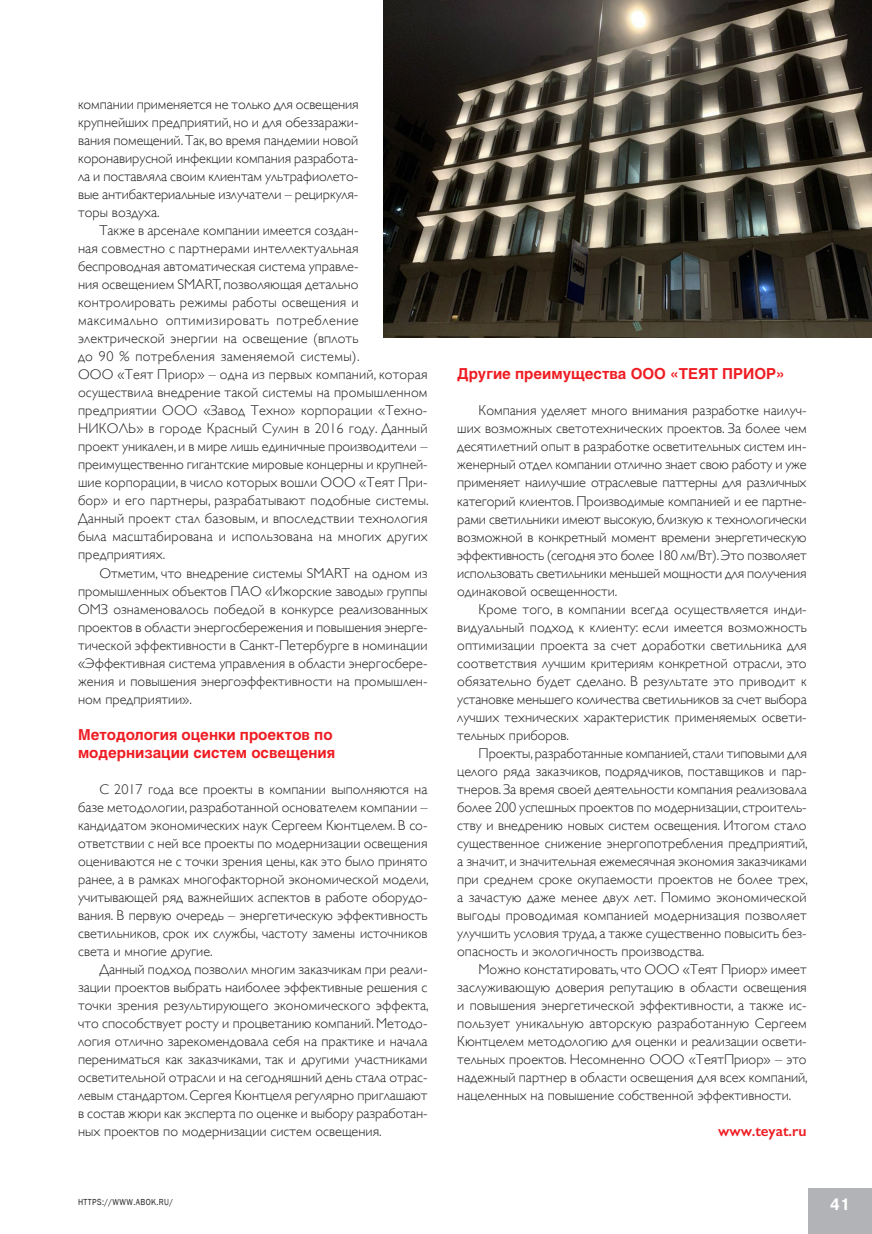
<style>
.page{position:relative;width:872px;height:1234px;background:#fff}
.page>*{position:absolute;margin:0;border:0;box-sizing:border-box;transform-origin:0 0}
.t1{font:700 16.5px "Pragmatica";color:#fff;scale:.89 1}
.t2{font:700 15px/18px "Helios";color:#ee1d23}
.t3{font:600 15px "Gill Sans";color:#ee1d23}
.t4{font:300 14.25px/18px "Gill Sans";letter-spacing:.005em;color:#231f20;text-align:justify}
.t5{font:9px "Franklin Gothic";letter-spacing:.05em;color:#231f20;scale:.89 1}
</style>
<div class="page">
<div style="left:808px;top:1188px;width:64px;height:45px;background:#b2b3b7"></div>
<img style="left:384px;top:0;width:488px;height:338px">
<p class="t4" style="left:78px;top:95px;width:282px">компании применяется не только для освещения крупнейших предприятий, но и для обеззаражи&shy;вания помещений. Так, во время пандемии новой коронавирусной инфекции компания разработа&shy;ла и поставляла своим клиентам ультрафиолето&shy;вые антибактериальные излучатели – рециркуля&shy;торы воздуха.</p>
<p class="t4" style="left:78px;top:221px;width:352px;text-align:left;text-indent:21px">Также в арсенале компании имеется создан-<br>ная совместно с партнерами интеллектуальная беспроводная автоматическая система управле-<br>ния освещением SMART, позволяющая детально контролировать режимы работы освещения и максимально оптимизировать потребление электрической энергии на освещение (вплоть<br>до 90 % потребления заменяемой системы).<br>ООО «Теят Приор» – одна из первых компаний, которая осуществила внедрение такой системы на промышленном предприятии ООО «Завод Техно» корпорации «Техно-НИКОЛЬ» в городе Красный Сулин в 2016 году. Данный проект уникален, и в мире лишь единичные производители – преимущественно гигантские мировые концерны и крупней&shy;шие корпорации, в число которых вошли ООО «Теят При&shy;бор» и его партнеры, разрабатывают подобные системы.<br>Данный проект стал базовым, и впоследствии технология была масштабирована и использована на многих других предприятиях.</p>
<p class="t4" style="left:78px;top:563px;width:351px;text-indent:21px">Отметим, что внедрение системы SMART на одном из промышленных объектов ПАО «Ижорские заводы» группы ОМЗ ознаменовалось победой в конкурсе реализованных проектов в области энергосбережения и повышения энерге&shy;тической эффективности в Санкт-Петербурге в номинации «Эффективная система управления в области энергосбере&shy;жения и повышения энергоэффективности на промышлен&shy;ном предприятии».</p>
<p class="t2" style="left:78px;top:725px;width:259px">Методология оценки проектов по модернизации систем освещения</p>
<p class="t4" style="left:78px;top:779px;width:352px;text-indent:21px">С 2017 года все проекты в компании выполняются на базе методологии, разработанной основателем компании – кандидатом экономических наук Сергеем Кюнтцелем. В со&shy;ответствии с ней все проекты по модернизации освещения оцениваются не с точки зрения цены, как это было принято ранее, а в рамках многофакторной экономической модели, учитывающей ряд важнейших аспектов в работе оборудо&shy;вания. В первую очередь – энергетическую эффективность светильников, срок их службы, частоту замены источников света и многие другие.</p>
<p class="t4" style="left:78px;top:959px;width:352px;text-indent:21px">Данный подход позволил многим заказчикам при реали&shy;зации проектов выбрать наиболее эффективные решения с точки зрения результирующего экономического эффекта, что способствует росту и процветанию компаний. Методо&shy;логия отлично зарекомендовала себя на практике и начала перениматься как заказчиками, так и другими участниками осветительной отрасли и на сегодняшний день стала отрас&shy;левым стандартом. Сергея Кюнтцеля регулярно приглашают в состав жюри как эксперта по оценке и выбору разработан&shy;ных проектов по модернизации систем освещения.</p>
<p class="t2" style="left:457px;top:365px;width:329px">Другие преимущества ООО «ТЕЯТ ПРИОР»</p>
<p class="t4" style="left:457px;top:401px;width:351px;text-indent:21px">Компания уделяет много внимания разработке наилуч&shy;ших возможных светотехнических проектов. За более чем десятилетний опыт в разработке осветительных систем ин&shy;женерный отдел компании отлично знает свою работу и уже применяет наилучшие отраслевые паттерны для различных категорий клиентов. Производимые компанией и ее партне&shy;рами светильники имеют высокую, близкую к технологически возможной в конкретный момент времени энергетическую эффективность (сегодня это более 180 лм/Вт). Это позволяет использовать светильники меньшей мощности для получения одинаковой освещенности.</p>
<p class="t4" style="left:457px;top:599px;width:351px;text-indent:21px">Кроме того, в компании всегда осуществляется инди&shy;видуальный подход к клиенту: если имеется возможность оптимизации проекта за счет доработки светильника для соответствия лучшим критериям конкретной отрасли, это обязательно будет сделано. В результате это приводит к установке меньшего количества светильников за счет выбора лучших технических характеристик применяемых освети&shy;тельных приборов.</p>
<p class="t4" style="left:457px;top:743px;width:352px;text-indent:21px">Проекты, разработанные компанией, стали типовыми для целого ряда заказчиков, подрядчиков, поставщиков и пар&shy;тнеров. За время своей деятельности компания реализовала более 200 успешных проектов по модернизации, строитель&shy;ству и внедрению новых систем освещения. Итогом стало существенное снижение энергопотребления предприятий, а значит, и значительная ежемесячная экономия заказчиками при среднем сроке окупаемости проектов не более трех, а зачастую даже менее двух лет. Помимо экономической выгоды проводимая компанией модернизация позволяет улучшить условия труда, а также существенно повысить без&shy;опасность и экологичность производства.</p>
<p class="t4" style="left:457px;top:959px;width:352px;text-indent:21px">Можно констатировать, что ООО «Теят Приор» имеет заслуживающую доверия репутацию в области освещения и повышения энергетической эффективности, а также ис&shy;пользует уникальную авторскую разработанную Сергеем Кюнтцелем методологию для оценки и реализации освети&shy;тельных проектов. Несомненно ООО «ТеятПриор» – это надежный партнер в области освещения для всех компаний, нацеленных на повышение собственной эффективности.</p>
<p class="t3" style="left:718px;top:1121px;width:90px">www.teyat.ru</p>
<p class="t5" style="left:78px;top:1196px;width:108px">HTTPS://WWW.ABOK.RU/</p>
<p class="t1" style="left:830px;top:1193px;width:24px">41</p>
</div>
